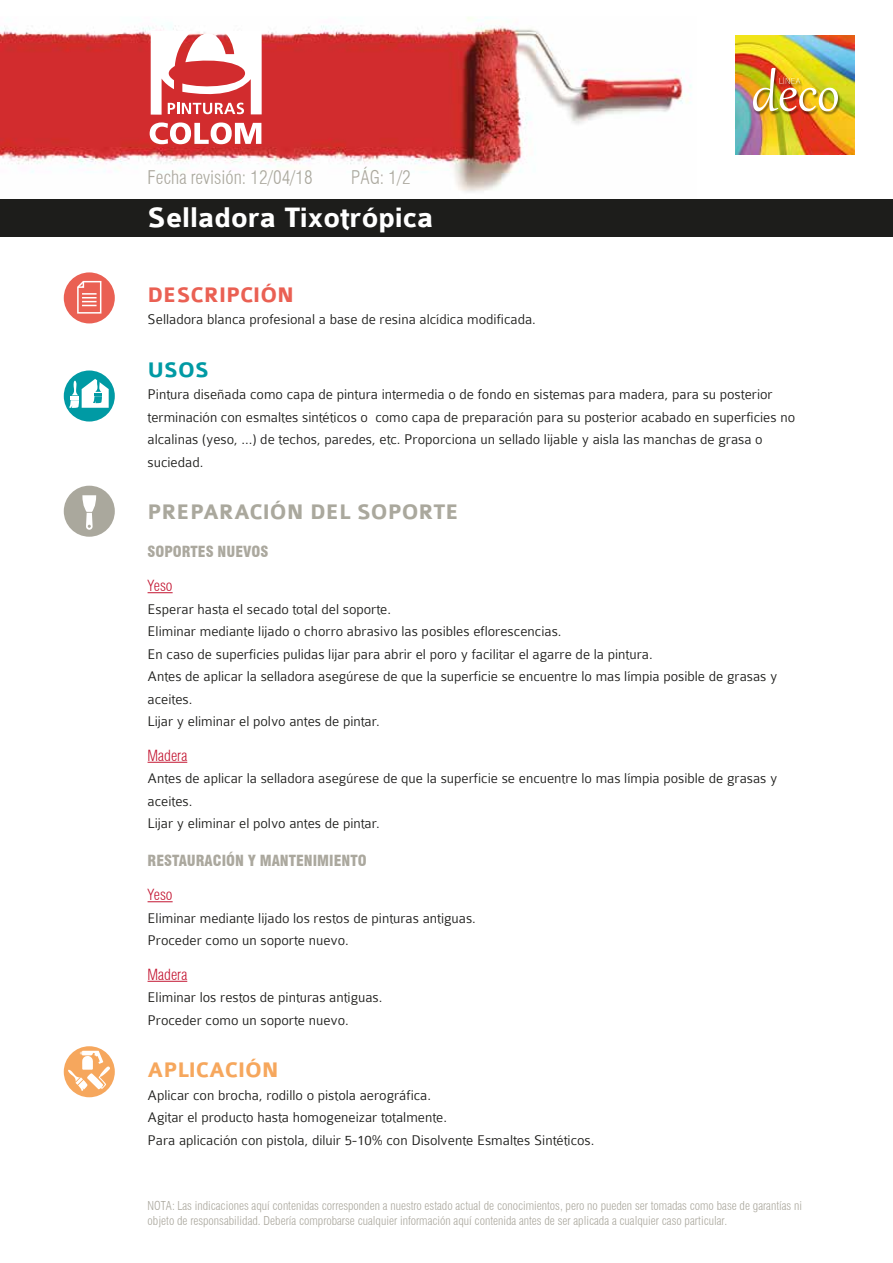
<style>
.page{position:relative;width:893px;height:1263px;background:#fff}
.page>*{position:absolute;margin:0;border:0;box-sizing:border-box;transform-origin:0 0}
.t1{font:700 30px "Colaborate";color:#fff}
.t2{font:700 22.5px "Colaborate";color:#aaa89d}
.t3{font:700 22.5px "Colaborate";color:#ea6053}
.t4{font:700 22.5px "Colaborate";color:#f6a75d}
.t5{font:700 22.5px "Colaborate";color:#009aa4}
.t6{font:300 condensed 18.45px "Swiss 721 BT";color:#aba89e}
.t7{font:300 15px/22.5px "Colaborate";color:#1d1d1b}
.t8{font:900 condensed 15px "Swiss 721 BT";color:#aba89e}
.t9{font:300 condensed 15px "Swiss 721 BT";color:#c31632}
.t10{font:300 condensed 12px/14.4px "Swiss 721 BT";color:#aba89e}
</style>
<div class="page">
<img style="left:735px;top:36px;width:119px;height:119px">
<img style="left:0;top:17px;width:692px;height:175px">
<svg style="left:150px;top:122px;width:111px;height:22px"></svg>
<svg style="left:151px;top:24px;width:111px;height:91px"></svg>
<div style="left:0;top:199px;width:893px;height:38px;background:#1d1d1b"></div>
<div style="left:64px;top:1046px;width:51px;height:51px;background:#f6a75d;border-radius:50%"></div>
<svg style="left:68px;top:1051px;width:42px;height:40px"></svg>
<div style="left:64px;top:370px;width:51px;height:51px;background:#009aa4;border-radius:50%"></div>
<svg style="left:69px;top:379px;width:40px;height:29px"></svg>
<svg style="left:148px;top:592px;width:25px;height:1px"></svg>
<hr style="left:148px;top:762px;width:39px;height:1px;background:#c31632">
<svg style="left:148px;top:901px;width:25px;height:1px"></svg>
<hr style="left:148px;top:981px;width:39px;height:1px;background:#c31632">
<div style="left:64px;top:486px;width:51px;height:51px;background:#aaa89d;border-radius:50%"></div>
<svg style="left:82px;top:495px;width:14px;height:35px"></svg>
<img style="left:752px;top:67px;width:90px;height:48px">
<img style="left:753px;top:68px;width:85px;height:43px">
<div style="left:64px;top:272px;width:51px;height:51px;background:#ea6053;border-radius:50%"></div>
<svg style="left:77px;top:280px;width:25px;height:34px"></svg>
<p class="t6" style="left:148px;top:166px;width:167px">Fecha revisión: 12/04/18</p>
<p class="t6" style="left:351px;top:166px;width:61px">PÁG: 1/2</p>
<h1 class="t1" style="left:148px;top:202px;width:287px">Selladora Tixotrópica</h1>
<h2 class="t3" style="left:148px;top:283px;width:148px">DESCRIPCIÓN</h2>
<p class="t7" style="left:148px;top:308px;width:390px">Selladora blanca profesional a base de resina alcídica modificada.</p>
<h2 class="t5" style="left:148px;top:358px;width:63px">USOS</h2>
<p class="t7" style="left:148px;top:383px;width:649px">Pintura diseñada como capa de pintura intermedia o de fondo en sistemas para madera, para su posterior terminación con esmaltes sintéticos o como capa de preparación para su posterior acabado en superficies no alcalinas (yeso, ...) de techos, paredes, etc. Proporciona un sellado lijable y aisla las manchas de grasa o suciedad.</p>
<h2 class="t2" style="left:148px;top:500px;width:313px">PREPARACIÓN DEL SOPORTE</h2>
<p class="t8" style="left:148px;top:542px;width:122px">SOPORTES NUEVOS</p>
<p class="t9" style="left:148px;top:577px;width:27px">Yeso</p>
<p class="t7" style="left:148px;top:598px;width:631px">Esperar hasta el secado total del soporte.<br>Eliminar mediante lijado o chorro abrasivo las posibles eflorescencias.<br>En caso de superficies pulidas lijar para abrir el poro y facilitar el agarre de la pintura.<br>Antes de aplicar la selladora asegúrese de que la superficie se encuentre lo mas límpia posible de grasas y aceites.<br>Lijar y eliminar el polvo antes de pintar.</p>
<p class="t9" style="left:148px;top:746px;width:41px">Madera</p>
<p class="t7" style="left:148px;top:767px;width:631px">Antes de aplicar la selladora asegúrese de que la superficie se encuentre lo mas límpia posible de grasas y aceites.<br>Lijar y eliminar el polvo antes de pintar.</p>
<p class="t8" style="left:148px;top:851px;width:221px">RESTAURACIÓN Y MANTENIMIENTO</p>
<p class="t9" style="left:148px;top:886px;width:27px">Yeso</p>
<p class="t7" style="left:148px;top:907px;width:330px">Eliminar mediante lijado los restos de pinturas antiguas.<br>Proceder como un soporte nuevo.</p>
<p class="t9" style="left:148px;top:965px;width:41px">Madera</p>
<p class="t7" style="left:148px;top:986px;width:236px">Eliminar los restos de pinturas antiguas.<br>Proceder como un soporte nuevo.</p>
<h2 class="t4" style="left:148px;top:1058px;width:133px">APLICACIÓN</h2>
<p class="t7" style="left:148px;top:1084px;width:448px">Aplicar con brocha, rodillo o pistola aerográfica.<br>Agitar el producto hasta homogeneizar totalmente.<br>Para aplicación con pistola, diluir 5-10% con Disolvente Esmaltes Sintéticos.</p>
<p class="t10" style="left:148px;top:1199px;width:656px">NOTA: Las indicaciones aquí contenidas corresponden a nuestro estado actual de conocimientos, pero no pueden ser tomadas como base de garantías ni objeto de responsabilidad. Debería comprobarse cualquier información aquí contenida antes de ser aplicada a cualquier caso particular.</p>
</div>
